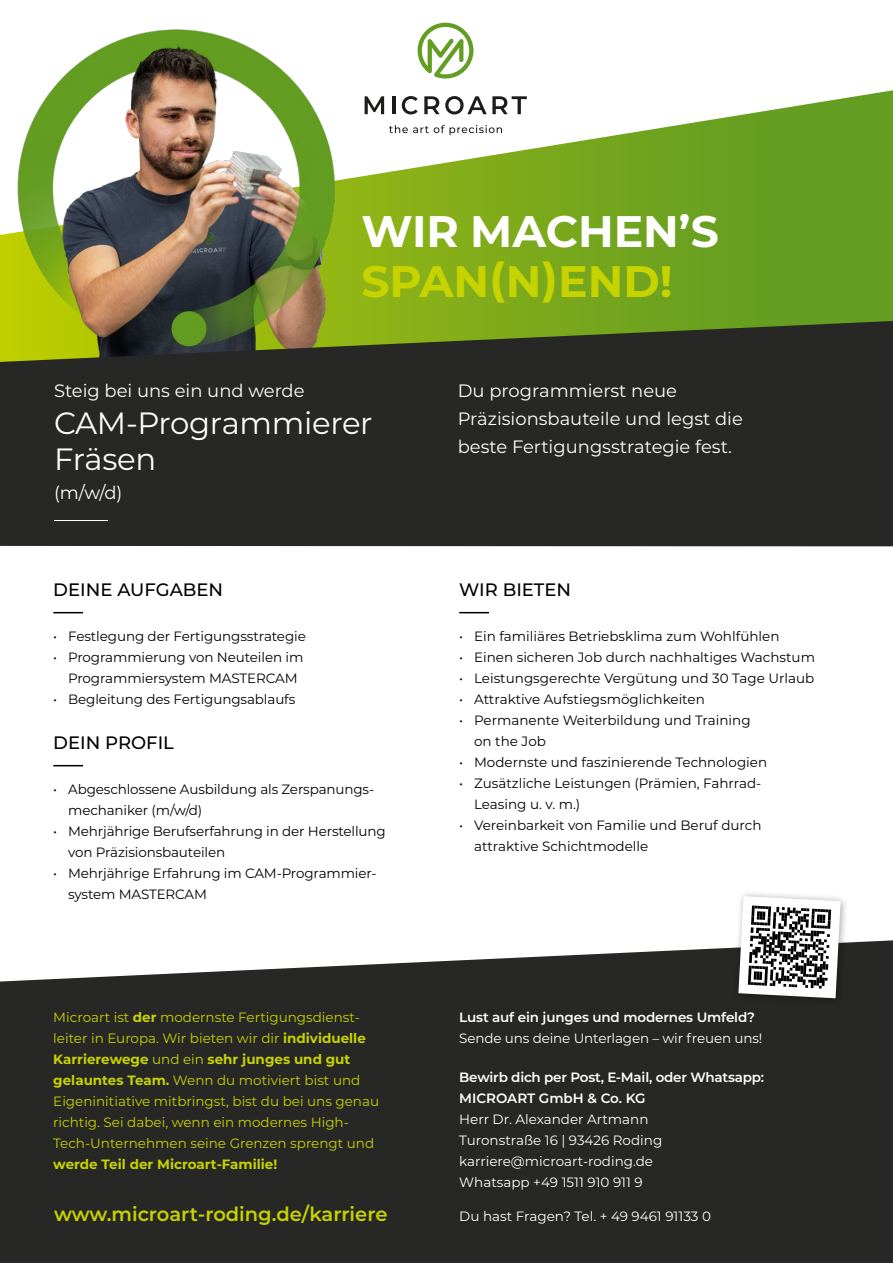
<style>
.page{position:relative;width:893px;height:1263px;background:#fff}
.page>*{position:absolute;margin:0;border:0;box-sizing:border-box;transform-origin:0 0}
.t1{font:700 44.1px "Montserrat";color:#fff}
.t2{font:700 44.1px "Montserrat";color:#c7d300}
.t3{font:30.75px/36px "Montserrat";letter-spacing:-.01em;color:#fff}
.t4{font:600 19.5px "Montserrat";color:#c7d300}
.t5{font:18px/28.3px "Montserrat";color:#fff}
.t6{font:500 18px "Montserrat";color:#000}
.t7{font:13.5px/21px "Montserrat";letter-spacing:-.01em;color:#000}
.t8{font:13.5px/21px "Montserrat";color:#c7d300}
.t9{font:13.5px/21px "Montserrat";color:#fff}
.t10{font:600 13.5px/21px "Montserrat";letter-spacing:-.01em;color:#fff}
.t11{font:700 13.5px "Montserrat";color:#c7d300}
.s1{font-weight:700}
</style>
<div class="page">
<div style="left:0;top:940px;width:893px;height:323px;background:#272726"></div>
<div style="left:732px;top:890px;width:118px;height:117px;background:#000;opacity:.35"></div>
<svg style="left:738px;top:896px;width:103px;height:102px"></svg>
<svg style="left:522px;top:90px;width:371px;height:231px;background:#7ead3c"></svg>
<img style="left:0;top:22px;width:522px;height:299px">
<svg style="left:389px;top:125px;width:113px;height:10px"></svg>
<svg style="left:365px;top:96px;width:19px;height:18px"></svg>
<hr style="left:392px;top:96px;width:3px;height:18px;background:#1c1d1b">
<svg style="left:424px;top:96px;width:103px;height:18px"></svg>
<svg style="left:402px;top:96px;width:16px;height:18px"></svg>
<svg style="left:418px;top:23px;width:55px;height:56px"></svg>
<svg style="left:0;top:321px;width:893px;height:225px;background:#2e3025"></svg>
<hr style="left:54px;top:520px;width:54px;height:1px;background:#fff">
<hr style="left:53px;top:612px;width:30px;height:1px;background:#000">
<hr style="left:53px;top:765px;width:30px;height:1px;background:#000">
<hr style="left:459px;top:612px;width:30px;height:1px;background:#000">
<p class="t1" style="left:361px;top:199px;width:359px">WIR MACHEN’S</p>
<p class="t2" style="left:361px;top:249px;width:313px">SPAN(N)END!</p>
<p class="t5" style="left:54px;top:375px;width:252px">Steig bei uns ein und werde</p>
<p class="t3" style="left:54px;top:404px;width:320px">CAM-Programmierer<br>Fräsen</p>
<p class="t5" style="left:54px;top:478px;width:70px">(m/w/d)</p>
<p class="t6" style="left:53px;top:577px;width:171px">DEINE AUFGABEN</p>
<p class="t7" style="left:53px;top:625px;width:254px">• Festlegung der Fertigungsstrategie</p>
<p class="t7" style="left:68px;top:646px;width:237px;text-indent:-15px">• Programmierung von Neuteilen im<br>Programmiersystem MASTERCAM</p>
<p class="t7" style="left:53px;top:688px;width:244px">• Begleitung des Fertigungsablaufs</p>
<p class="t6" style="left:53px;top:730px;width:122px">DEIN PROFIL</p>
<p class="t7" style="left:68px;top:778px;width:306px;text-indent:-15px">• Abgeschlossene Ausbildung als Zerspanungs&shy;mechaniker (m/w/d)</p>
<p class="t7" style="left:68px;top:820px;width:319px;text-indent:-15px">• Mehrjährige Berufserfahrung in der Herstellung von Präzisionsbauteilen</p>
<p class="t7" style="left:68px;top:862px;width:308px;text-indent:-15px">• Mehrjährige Erfahrung im CAM-Programmier&shy;system MASTERCAM</p>
<p class="t8" style="left:53px;top:1006px;width:327px">Microart ist <span class="s1">der</span> modernste Fertigungsdienst&shy;leiter in Europa. Wir bieten wir dir <span class="s1">individuelle Karrierewege</span> und ein <span class="s1">sehr junges und gut gelauntes Team.</span> Wenn du motiviert bist und Eigeninitiative mitbringst, bist du bei uns genau richtig. Sei dabei, wenn ein modernes High-Tech-Unternehmen seine Grenzen sprengt und</p>
<p class="t11" style="left:53px;top:1155px;width:226px">werde Teil der Microart-Familie!</p>
<h3 class="t4" style="left:54px;top:1200px;width:335px">www.microart-roding.de/karriere</h3>
<p class="t5" style="left:458px;top:375px;width:287px">Du programmierst neue<br>Präzisionsbauteile und legst die beste Fertigungsstrategie fest.</p>
<p class="t6" style="left:459px;top:577px;width:114px">WIR BIETEN</p>
<p class="t7" style="left:459px;top:625px;width:322px">• Ein familiäres Betriebsklima zum Wohlfühlen</p>
<p class="t7" style="left:459px;top:646px;width:357px">• Einen sicheren Job durch nachhaltiges Wachstum</p>
<p class="t7" style="left:459px;top:667px;width:357px">• Leistungsgerechte Vergütung und 30 Tage Urlaub</p>
<p class="t7" style="left:459px;top:688px;width:247px">• Attraktive Aufstiegsmöglichkeiten</p>
<p class="t7" style="left:474px;top:709px;width:278px;text-indent:-15px">• Permanente Weiterbildung und Training on the Job</p>
<p class="t7" style="left:459px;top:751px;width:310px">• Modernste und faszinierende Technologien</p>
<p class="t7" style="left:474px;top:772px;width:289px;text-indent:-15px">• Zusätzliche Leistungen (Prämien, Fahrrad-<br>Leasing u. v. m.)</p>
<p class="t7" style="left:474px;top:814px;width:289px;text-indent:-15px">• Vereinbarkeit von Familie und Beruf durch attraktive Schichtmodelle</p>
<p class="t10" style="left:459px;top:1008px;width:297px">Lust auf ein junges und modernes Umfeld?</p>
<p class="t9" style="left:459px;top:1027px;width:305px">Sende uns deine Unterlagen – wir freuen uns!</p>
<p class="t10" style="left:459px;top:1067px;width:306px">Bewirb dich per Post, E-Mail, oder Whatsapp:<br>MICROART GmbH &amp; Co. KG</p>
<p class="t9" style="left:459px;top:1108px;width:205px">Herr Dr. Alexander Artmann<br>Turonstraße 16 | 93426 Roding karriere@microart-roding.de<br>Whatsapp +49 1511 910 911 9</p>
<p class="t9" style="left:459px;top:1205px;width:253px">Du hast Fragen? Tel. + 49 9461 91133 0</p>
</div>
